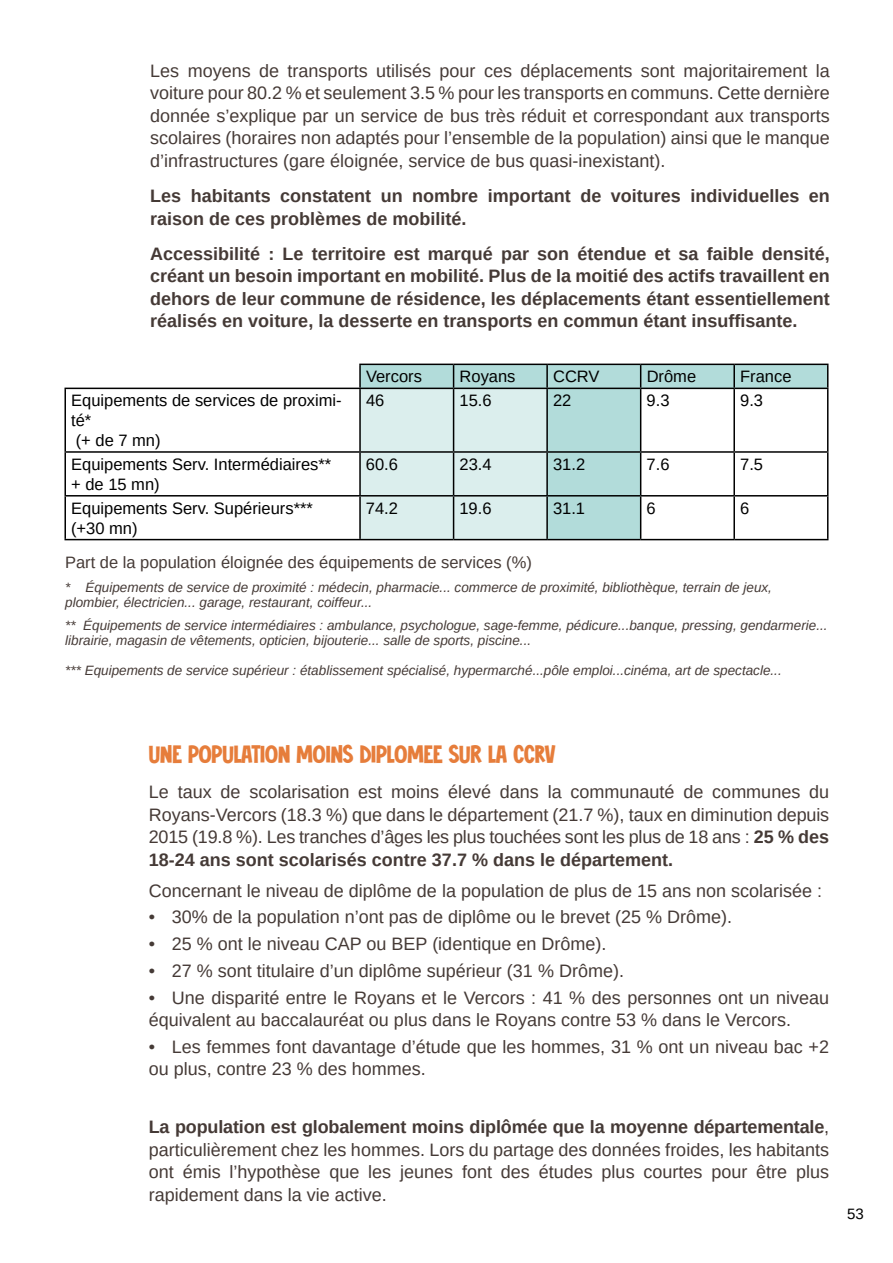
<style>
.page{position:relative;width:893px;height:1263px;background:#fff}
.page>*{position:absolute;margin:0;border:0;box-sizing:border-box;transform-origin:0 0}
.t1{font:25.5px "KABOOM Regular";color:#e67d3b}
.t2{font:18px/22.5px "Arimo";color:#453a36;text-align:justify}
.t3{font:700 18px/22.5px "Arimo";color:#453a36}
.t4{font:16.5px/19.8px "Arimo";color:#000}
.t5{font:16.5px "Arimo";color:#453a36}
.t6{font:15px "Arimo";color:#000}
.t7{font:italic 13.5px/15px "Arimo";color:#453a36}
.s1{font-weight:700}
</style>
<div class="page">
<svg style="left:548px;top:365px;width:279px;height:174px"></svg>
<hr style="left:359px;top:364px;width:95px;height:1px;background:#000">
<hr style="left:359px;top:365px;width:2px;height:23px;background:#000">
<hr style="left:454px;top:364px;width:93px;height:1px;background:#000">
<svg style="left:360px;top:365px;width:186px;height:174px;background:#d3e8e7"></svg>
<hr style="left:547px;top:364px;width:94px;height:1px;background:#000">
<hr style="left:546px;top:365px;width:2px;height:23px;background:#000">
<hr style="left:641px;top:364px;width:93px;height:1px;background:#000">
<svg style="left:640px;top:365px;width:1px;height:23px"></svg>
<hr style="left:734px;top:364px;width:94px;height:1px;background:#000">
<hr style="left:733px;top:365px;width:2px;height:23px;background:#000">
<svg style="left:827px;top:365px;width:1px;height:23px"></svg>
<hr style="left:64px;top:388px;width:296px;height:1px;background:#000">
<hr style="left:64px;top:389px;width:2px;height:62px;background:#000">
<hr style="left:360px;top:388px;width:94px;height:1px;background:#000">
<hr style="left:359px;top:389px;width:2px;height:62px;background:#000">
<hr style="left:454px;top:388px;width:93px;height:1px;background:#000">
<hr style="left:453px;top:389px;width:1px;height:62px;background:#000">
<hr style="left:547px;top:388px;width:94px;height:1px;background:#000">
<hr style="left:546px;top:389px;width:2px;height:62px;background:#000">
<hr style="left:641px;top:388px;width:93px;height:1px;background:#000">
<hr style="left:640px;top:389px;width:1px;height:62px;background:#000">
<hr style="left:734px;top:388px;width:94px;height:1px;background:#000">
<hr style="left:733px;top:389px;width:2px;height:62px;background:#000">
<hr style="left:827px;top:389px;width:1px;height:62px;background:#000">
<hr style="left:64px;top:451px;width:296px;height:2px;background:#000">
<hr style="left:64px;top:453px;width:2px;height:42px;background:#000">
<hr style="left:360px;top:451px;width:94px;height:2px;background:#000">
<hr style="left:359px;top:453px;width:2px;height:42px;background:#000">
<hr style="left:454px;top:451px;width:93px;height:2px;background:#000">
<hr style="left:453px;top:453px;width:1px;height:42px;background:#000">
<hr style="left:547px;top:451px;width:94px;height:2px;background:#000">
<hr style="left:546px;top:453px;width:2px;height:42px;background:#000">
<hr style="left:641px;top:451px;width:93px;height:2px;background:#000">
<hr style="left:640px;top:453px;width:1px;height:42px;background:#000">
<hr style="left:734px;top:451px;width:94px;height:2px;background:#000">
<hr style="left:733px;top:453px;width:2px;height:42px;background:#000">
<hr style="left:827px;top:453px;width:1px;height:42px;background:#000">
<hr style="left:64px;top:495px;width:296px;height:1px;background:#000">
<hr style="left:64px;top:496px;width:2px;height:43px;background:#000">
<hr style="left:360px;top:495px;width:94px;height:1px;background:#000">
<hr style="left:359px;top:496px;width:2px;height:43px;background:#000">
<hr style="left:454px;top:495px;width:93px;height:1px;background:#000">
<hr style="left:453px;top:496px;width:1px;height:43px;background:#000">
<hr style="left:547px;top:495px;width:94px;height:1px;background:#000">
<hr style="left:546px;top:496px;width:2px;height:43px;background:#000">
<hr style="left:641px;top:495px;width:93px;height:1px;background:#000">
<hr style="left:640px;top:496px;width:1px;height:43px;background:#000">
<hr style="left:734px;top:495px;width:94px;height:1px;background:#000">
<hr style="left:733px;top:496px;width:2px;height:43px;background:#000">
<hr style="left:827px;top:496px;width:1px;height:43px;background:#000">
<hr style="left:64px;top:539px;width:296px;height:1px;background:#000">
<hr style="left:360px;top:539px;width:94px;height:1px;background:#000">
<hr style="left:454px;top:539px;width:93px;height:1px;background:#000">
<hr style="left:547px;top:539px;width:94px;height:1px;background:#000">
<hr style="left:641px;top:539px;width:93px;height:1px;background:#000">
<hr style="left:734px;top:539px;width:94px;height:1px;background:#000">
<p class="t2" style="left:150px;top:60px;width:681px">Les moyens de transports utilisés pour ces déplacements sont majoritairement la voiture pour 80.2 % et seulement 3.5 % pour les transports en communs. Cette dernière donnée s’explique par un service de bus très réduit et correspondant aux transports scolaires (horaires non adaptés pour l’ensemble de la population) ainsi que le manque d’infrastructures (gare éloignée, service de bus quasi-inexistant).</p>
<p class="t3" style="left:150px;top:185px;width:681px">Les habitants constatent un nombre important de voitures individuelles en raison de ces problèmes de mobilité.</p>
<p class="t3" style="left:150px;top:243px;width:681px;text-align:justify">Accessibilité : Le territoire est marqué par son étendue et sa faible densité, créant un besoin important en mobilité. Plus de la moitié des actifs travaillent en dehors de leur commune de résidence, les déplacements étant essentiellement réalisés en voiture, la desserte en transports en commun étant insuffisante.</p>
<p class="t4" style="left:366px;top:367px;width:57px">Vercors</p>
<p class="t4" style="left:460px;top:367px;width:57px">Royans</p>
<p class="t4" style="left:553px;top:367px;width:48px">CCRV</p>
<p class="t4" style="left:647px;top:367px;width:51px">Drôme</p>
<p class="t4" style="left:740px;top:367px;width:53px">France</p>
<p class="t4" style="left:71px;top:391px;width:272px">Equipements de services de proximi&shy;té*<br>(+ de 7 mn)</p>
<p class="t4" style="left:366px;top:391px;width:20px">46</p>
<p class="t4" style="left:460px;top:391px;width:34px">15.6</p>
<p class="t4" style="left:553px;top:391px;width:20px">22</p>
<p class="t4" style="left:647px;top:391px;width:24px">9.3</p>
<p class="t4" style="left:740px;top:391px;width:24px">9.3</p>
<p class="t4" style="left:71px;top:454px;width:262px">Equipements Serv. Intermédiaires** + de 15 mn)</p>
<p class="t4" style="left:366px;top:454px;width:34px">60.6</p>
<p class="t4" style="left:459px;top:454px;width:34px">23.4</p>
<p class="t4" style="left:553px;top:454px;width:34px">31.2</p>
<p class="t4" style="left:647px;top:454px;width:24px">7.6</p>
<p class="t4" style="left:740px;top:454px;width:24px">7.5</p>
<p class="t4" style="left:71px;top:498px;width:243px">Equipements Serv. Supérieurs*** (+30 mn)</p>
<p class="t4" style="left:366px;top:498px;width:34px">74.2</p>
<p class="t4" style="left:459px;top:498px;width:34px">19.6</p>
<p class="t4" style="left:553px;top:498px;width:34px">31.1</p>
<p class="t4" style="left:647px;top:498px;width:11px">6</p>
<p class="t4" style="left:740px;top:498px;width:11px">6</p>
<p class="t5" style="left:65px;top:552px;width:468px">Part de la population éloignée des équipements de services (%)</p>
<p class="t7" style="left:65px;top:579px;width:708px">* Équipements de service de proximité : médecin, pharmacie... commerce de proximité, bibliothèque, terrain de jeux, plombier, électricien... garage, restaurant, coiffeur...</p>
<p class="t7" style="left:65px;top:618px;width:764px">** Équipements de service intermédiaires : ambulance, psychologue, sage-femme, pédicure...banque, pressing, gendarmerie... librairie, magasin de vêtements, opticien, bijouterie... salle de sports, piscine...</p>
<p class="t7" style="left:65px;top:663px;width:718px">*** Equipements de service supérieur : établissement spécialisé, hypermarché...pôle emploi...cinéma, art de spectacle...</p>
<h1 class="t1" style="left:149px;top:744px;width:408px">UNE POPULATION MOINS DIPLÔMÉE SUR LA CCRV</h1>
<p class="t2" style="left:149px;top:781px;width:682px">Le taux de scolarisation est moins élevé dans la communauté de communes du Royans-Vercors (18.3 %) que dans le département (21.7 %), taux en diminution depuis 2015 (19.8 %). Les tranches d’âges les plus touchées sont les plus de 18 ans : <span class="s1">25 % des 18-24 ans sont scolarisés contre 37.7 % dans le département.</span></p>
<p class="t2" style="left:149px;top:879px;width:675px">Concernant le niveau de diplôme de la population de plus de 15 ans non scolarisée :</p>
<p class="t2" style="left:149px;top:906px;width:585px">• 30% de la population n’ont pas de diplôme ou le brevet (25 % Drôme).</p>
<p class="t2" style="left:149px;top:933px;width:459px">• 25 % ont le niveau CAP ou BEP (identique en Drôme).</p>
<p class="t2" style="left:149px;top:959px;width:477px">• 27 % sont titulaire d’un diplôme supérieur (31 % Drôme).</p>
<p class="t2" style="left:149px;top:986px;width:682px">• Une disparité entre le Royans et le Vercors : 41 % des personnes ont un niveau équivalent au baccalauréat ou plus dans le Royans contre 53 % dans le Vercors.</p>
<p class="t2" style="left:149px;top:1035px;width:682px">• Les femmes font davantage d’étude que les hommes, 31 % ont un niveau bac +2 ou plus, contre 23 % des hommes.</p>
<p class="t2" style="left:149px;top:1116px;width:682px"><span class="s1">La population est globalement moins diplômée que la moyenne départementale</span>, particulièrement chez les hommes. Lors du partage des données froides, les habitants ont émis l’hypothèse que les jeunes font des études plus courtes pour être plus rapidement dans la vie active.</p>
<p class="t6" style="left:847px;top:1204px;width:18px">53</p>
</div>
